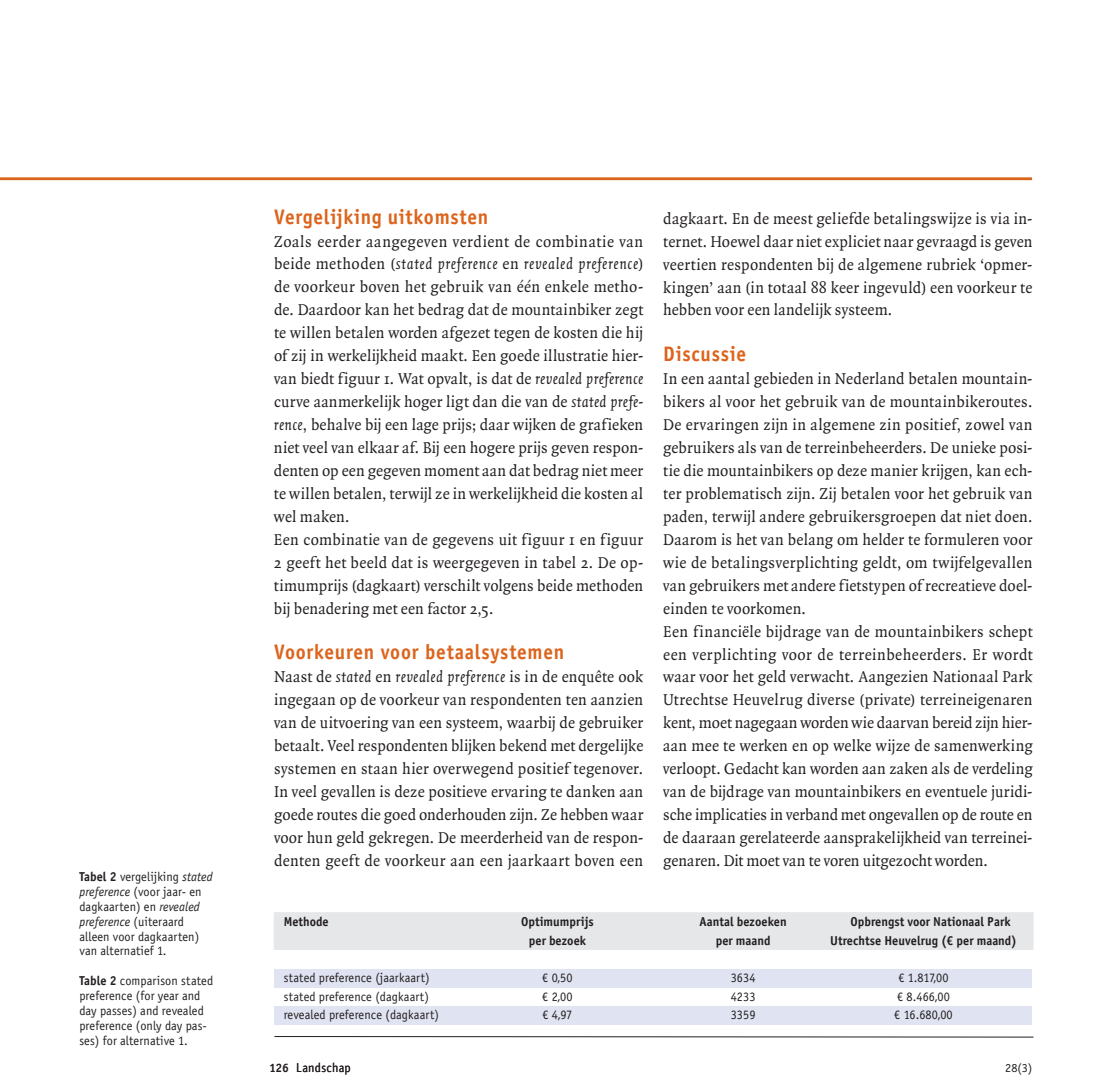
<style>
.page{position:relative;width:1112px;height:1092px;background:#fff}
.page>*{position:absolute;margin:0;border:0;box-sizing:border-box;transform-origin:0 0}
.t1{font:21px "Officina Sans Bold ITC";letter-spacing:.04em;color:#dc641c;scale:.92 1}
.t2{font:16.8px/22.9px "Quadraat";letter-spacing:.015em;color:#231f20;scale:.95 1}
.t3{font:12.95px/14.9px "Officina Sans ITC";letter-spacing:.005em;color:#231f20;scale:.95 1}
.t4{font:12.95px "Officina Sans Bold ITC";letter-spacing:.005em;color:#231f20;scale:.95 1}
.t5{font:12.25px "Officina Sans ITC";color:#231f20}
.s1{font-family:"Officina Sans Bold ITC"}
.s2{font-style:italic}
.s3{font-family:"Officina Sans Bold ITC";font-size:12.25px}
</style>
<div class="page">
<div style="left:274px;top:969px;width:757px;height:18px;background:#e0e4f2"></div>
<div style="left:274px;top:1006px;width:757px;height:18px;background:#e0e4f2"></div>
<hr style="left:0;top:177px;width:1031px;height:3px;background:#dc641c">
<div style="left:274px;top:912px;width:759px;height:19px;background:#e6e7e9"></div>
<div style="left:274px;top:930px;width:759px;height:19px;background:#e6e7e9"></div>
<svg style="left:274px;top:1036px;width:760px;height:1px"></svg>
<p class="t3" style="left:79px;top:869px;width:142px"><span class="s1">Tabel 2</span> vergelijking <span class="s2">stated preference</span> (voor jaar- en dagkaarten) en <span class="s2">revealed preference</span> (uiteraard alleen voor dagkaarten) van alternatief 1.</p>
<p class="t3" style="left:79px;top:973px;width:142px"><span class="s1">Table 2</span> comparison stated preference (for year and day passes) and revealed preference (only day pas&shy;ses) for alternative 1.</p>
<p class="t1" style="left:274px;top:203px;width:234px">Vergelijking uitkomsten</p>
<p class="t2" style="left:274px;top:230px;width:390px">Zoals eerder aangegeven verdient de combinatie van beide methoden (<span class="s2">stated preference</span> en <span class="s2">revealed preference</span>) de voorkeur boven het gebruik van één enkele metho&shy;de. Daardoor kan het bedrag dat de mountainbiker zegt te willen betalen worden afgezet tegen de kosten die hij of zij in werkelijkheid maakt. Een goede illustratie hier&shy;van biedt figuur 1. Wat opvalt, is dat de <span class="s2">revealed preference </span>curve aanmerkelijk hoger ligt dan die van de <span class="s2">stated prefe&shy;rence</span>, behalve bij een lage prijs; daar wijken de grafieken niet veel van elkaar af. Bij een hogere prijs geven respon&shy;denten op een gegeven moment aan dat bedrag niet meer te willen betalen, terwijl ze in werkelijkheid die kosten al wel maken.<br>Een combinatie van de gegevens uit figuur 1 en figuur 2 geeft het beeld dat is weergegeven in tabel 2. De op&shy;timumprijs (dagkaart) verschilt volgens beide methoden bij benadering met een factor 2,5.</p>
<p class="t1" style="left:274px;top:639px;width:317px">Voorkeuren voor betaalsystemen</p>
<p class="t2" style="left:274px;top:666px;width:390px;text-align:justify">Naast de <span class="s2">stated</span> en <span class="s2">revealed preference</span> is in de enquête ook ingegaan op de voorkeur van respondenten ten aanzien van de uitvoering van een systeem, waarbij de gebruiker betaalt. Veel respondenten blijken bekend met dergelijke systemen en staan hier overwegend positief tegenover.<br>In veel gevallen is deze positieve ervaring te danken aan goede routes die goed onderhouden zijn. Ze hebben waar voor hun geld gekregen. De meerderheid van de respon&shy;denten geeft de voorkeur aan een jaarkaart boven een</p>
<p class="t2" style="left:663px;top:207px;width:390px;text-align:justify">dagkaart. En de meest geliefde betalingswijze is via in&shy;ternet. Hoewel daar niet expliciet naar gevraagd is geven veertien respondenten bij de algemene rubriek ‘opmer&shy;kingen’ aan (in totaal 88 keer ingevuld) een voorkeur te hebben voor een landelijk systeem.</p>
<p class="t1" style="left:663px;top:341px;width:92px">Discussie</p>
<p class="t2" style="left:663px;top:368px;width:390px">In een aantal gebieden in Nederland betalen mountain&shy;bikers al voor het gebruik van de mountainbikeroutes.<br>De ervaringen zijn in algemene zin positief, zowel van gebruikers als van de terreinbeheerders. De unieke posi&shy;tie die mountainbikers op deze manier krijgen, kan ech&shy;ter problematisch zijn. Zij betalen voor het gebruik van paden, terwijl andere gebruikersgroepen dat niet doen.<br>Daarom is het van belang om helder te formuleren voor wie de betalingsverplichting geldt, om twijfelgevallen van gebruikers met andere fietstypen of recreatieve doel&shy;einden te voorkomen.<br>Een financiële bijdrage van de mountainbikers schept een verplichting voor de terreinbeheerders. Er wordt waar voor het geld verwacht. Aangezien Nationaal Park Utrechtse Heuvelrug diverse (private) terreineigenaren kent, moet nagegaan worden wie daarvan bereid zijn hier&shy;aan mee te werken en op welke wijze de samenwerking verloopt. Gedacht kan worden aan zaken als de verdeling van de bijdrage van mountainbikers en eventuele juridi&shy;sche implicaties in verband met ongevallen op de route en de daaraan gerelateerde aansprakelijkheid van terreinei&shy;genaren. Dit moet van te voren uitgezocht worden.</p>
<p class="t4" style="left:284px;top:913px;width:49px">Methode</p>
<p class="t4" style="left:521px;top:913px;width:78px">Optimumprijs</p>
<p class="t4" style="left:699px;top:913px;width:93px">Aantal bezoeken</p>
<p class="t4" style="left:850px;top:913px;width:170px">Opbrengst voor Nationaal Park</p>
<p class="t4" style="left:528px;top:932px;width:62px">per bezoek</p>
<p class="t4" style="left:715px;top:932px;width:59px">per maand</p>
<p class="t4" style="left:829px;top:932px;width:198px">Utrechtse Heuvelrug (€ per maand)</p>
<p class="t3" style="left:284px;top:970px;width:155px">stated preference (jaarkaart)</p>
<p class="t3" style="left:542px;top:970px;width:33px">€ 0,50</p>
<p class="t3" style="left:730px;top:970px;width:28px">3634</p>
<p class="t3" style="left:898px;top:970px;width:54px">€ 1.817,00</p>
<p class="t3" style="left:284px;top:988px;width:154px">stated preference (dagkaart)</p>
<p class="t3" style="left:542px;top:988px;width:33px">€ 2,00</p>
<p class="t3" style="left:730px;top:988px;width:28px">4233</p>
<p class="t3" style="left:897px;top:988px;width:57px">€ 8.466,00</p>
<p class="t3" style="left:284px;top:1007px;width:165px">revealed preference (dagkaart)</p>
<p class="t3" style="left:542px;top:1007px;width:33px">€ 4,97</p>
<p class="t3" style="left:730px;top:1007px;width:28px">3359</p>
<p class="t3" style="left:894px;top:1007px;width:63px">€ 16.680,00</p>
<p class="t3" style="left:269px;top:1060px;width:87px"><span class="s3">126</span> Landschap</p>
<p class="t5" style="left:1004px;top:1061px;width:29px">28(3)</p>
</div>
